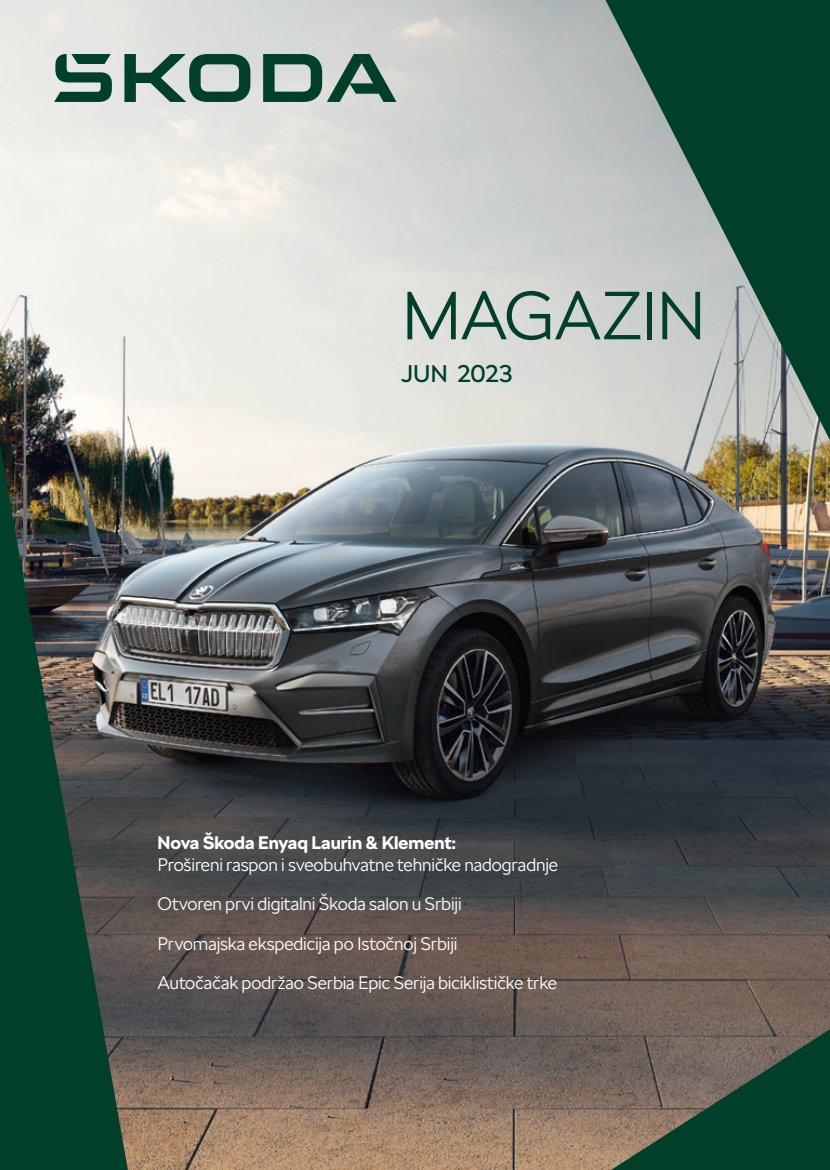
<style>
.page{position:relative;width:830px;height:1170px;background:#fff}
.page>*{position:absolute;margin:0;border:0;box-sizing:border-box;transform-origin:0 0}
.t1{font:300 67.5px "SKODA Next";letter-spacing:-.02em;color:#003f2a}
.t2{font:24px "SKODA Next";letter-spacing:-.005em;color:#003f2a}
.t3{font:300 18px/39.6px "SKODA Next";letter-spacing:-.005em;color:#fff}
.t4{font:700 18px "SKODA Next";color:#fff}
</style>
<div class="page">
<img style="left:0;top:0;width:829px;height:1169px">
<svg style="left:605px;top:0;width:224px;height:440px;background:#648479"></svg>
<svg style="left:610px;top:1029px;width:219px;height:140px;background:#3f5646"></svg>
<img style="left:0;top:444px;width:128px;height:725px">
<svg style="left:54px;top:54px;width:342px;height:48px;background:#739286"></svg>
<h1 class="t1" style="left:401px;top:276px;width:306px">MAGAZIN</h1>
<h2 class="t2" style="left:401px;top:359px;width:113px">JUN 2023</h2>
<p class="t4" style="left:157px;top:831px;width:299px">Nova Škoda Enyaq Laurin &amp; Klement:</p>
<p class="t3" style="left:157px;top:844px;width:402px">Prošireni raspon i sveobuhvatne tehničke nadogradnje</p>
<p class="t3" style="left:157px;top:884px;width:305px">Otvoren prvi digitalni Škoda salon u Srbiji</p>
<p class="t3" style="left:157px;top:923px;width:401px">Prvomajska ekspedicija po Istočnoj Srbiji<br>Autočačak podržao Serbia Epic Serija biciklističke trke</p>
</div>
